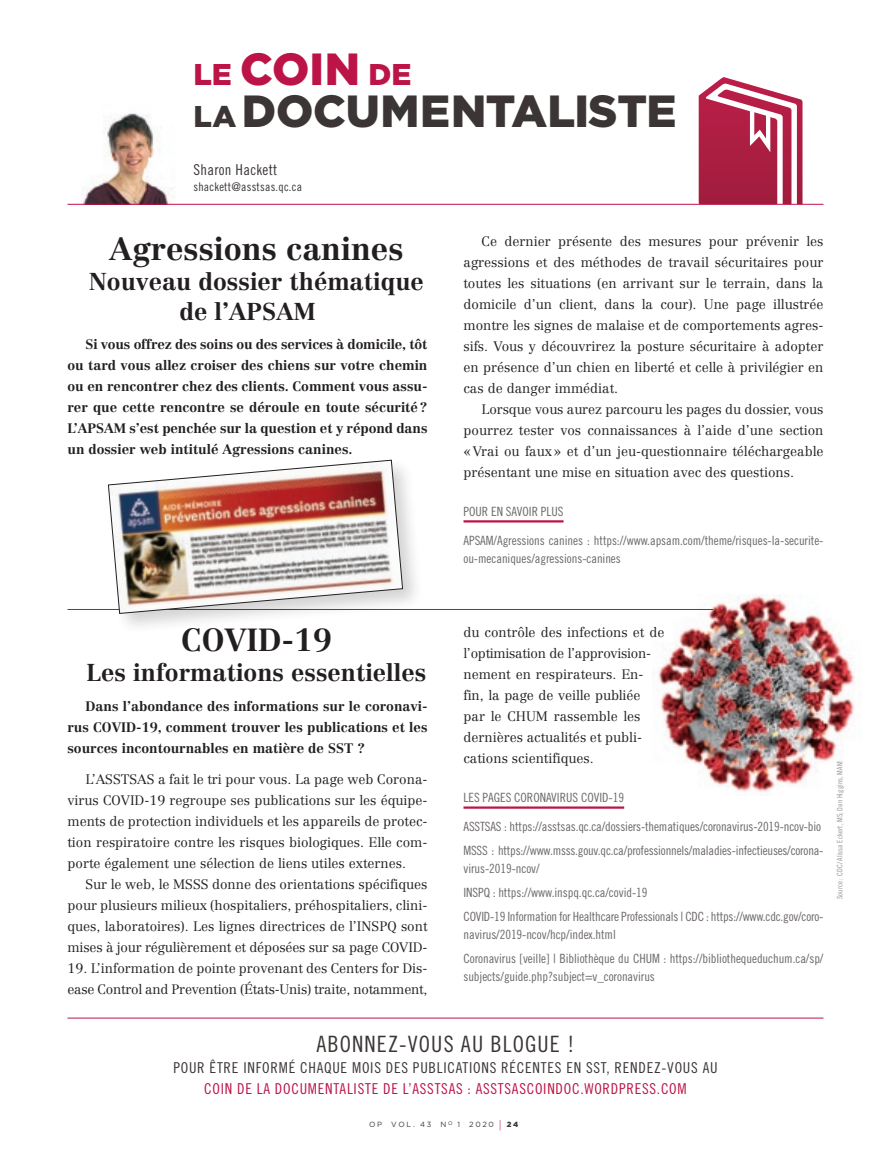
<style>
.page{position:relative;width:891px;height:1161px;background:#fff}
.page>*{position:absolute;margin:0;border:0;box-sizing:border-box;transform-origin:0 0}
.t1{font:900 45px "Gotham";letter-spacing:-.005em;color:#3b3635}
.t2{font:700 31.5px "Centennial";color:#231f20}
.t3{font:900 30px "Gotham";color:#bc1446}
.t4{font:700 24px/30px "Centennial";color:#231f20}
.t5{font:22.5px "Trade Gothic LT Pro Cn 18";letter-spacing:.05em;color:#3b3635}
.t6{font:15px "Trade Gothic LT Pro Cn 18";letter-spacing:.05em;color:#3b3635}
.t7{font:15px "Trade Gothic LT Pro Cn 18";letter-spacing:.05em;color:#bc1446}
.t8{font:15px "Trade Gothic LT Pro Cn 18";letter-spacing:.02em;color:#3b3635}
.t9{font:300 13.5px/21px "Centennial";color:#231f20;text-align:justify}
.t10{font:700 13.5px/21px "Centennial";color:#231f20;text-align:justify}
.REFERENCES-titre{font:12.75px/18px "Trade Gothic LT Pro Cn 18";letter-spacing:-.005em;color:#6c6867}
.t11{font:12px "Trade Gothic LT Pro Cn 18";letter-spacing:.02em;color:#3b3635}
.PHOTOS-credit{font:7.5px "Trade Gothic LT Pro Cn 18";letter-spacing:.015em;color:#939598}
.t12{font:7.5px "Gotham";letter-spacing:.225em;color:#3b3635}
.s1{font-size:45px}
.s2{font-size:30px}
.s3{font-size:11.25px;color:#bc1446}
.s4{font-weight:900}
</style>
<div class="page">
<img style="left:652px;top:596px;width:203px;height:196px">
<hr style="left:464px;top:806px;width:160px;height:3px;background:#bc1446">
<hr style="left:464px;top:520px;width:100px;height:3px;background:#bc1446">
<svg style="left:699px;top:77px;width:104px;height:127px"></svg>
<img style="left:81px;top:113px;width:107px;height:91px">
<hr style="left:68px;top:204px;width:756px;height:1px;background:#bc1446">
<hr style="left:68px;top:609px;width:645px;height:1px;background:#bc1446">
<hr style="left:68px;top:1018px;width:756px;height:1px;background:#bc1446">
<div style="left:105px;top:456px;width:319px;height:179px;background:#231f20;opacity:.2"></div>
<img style="left:108px;top:460px;width:295px;height:154px">
<p class="t3" style="left:194px;top:54px;width:219px">LE <span class="s1">COIN</span> DE</p>
<p class="t1" style="left:194px;top:81px;width:485px"><span class="s2">LA</span> DOCUMENTALI STE</p>
<p class="t8" style="left:194px;top:160px;width:85px">Sharon Hackett</p>
<p class="t11" style="left:194px;top:180px;width:110px">shackett@asstsas.qc.ca</p>
<p class="t2" style="left:109px;top:230px;width:296px">Agressions canines</p>
<p class="t4" style="left:179px;top:266px;width:246px;text-indent:-90px">Nouveau dossier thématique de l’APSAM</p>
<p class="t10" style="left:68px;top:333px;width:362px;text-indent:18px">Si vous offrez des soins ou des services à domicile, tôt ou tard vous allez croiser des chiens sur votre chemin ou en rencontrer chez des clients. Comment vous assu&shy;rer que cette rencontre se déroule en toute sécurité?<br>L’APSAM s’est penchée sur la question et y répond dans un dossier web intitulé Agressions canines.</p>
<p class="t9" style="left:464px;top:231px;width:362px;text-indent:18px">Ce dernier présente des mesures pour prévenir les agressions et des méthodes de travail sécuritaires pour toutes les situations (en arrivant sur le terrain, dans la domicile d’un client, dans la cour). Une page illustrée montre les signes de malaise et de comportements agres&shy;sifs. Vous y découvrirez la posture sécuritaire à adopter en présence d’un chien en liberté et celle à privilégier en cas de danger immédiat.</p>
<p class="t9" style="left:464px;top:399px;width:362px;text-indent:18px">Lorsque vous aurez parcouru les pages du dossier, vous pourrez tester vos connaissances à l’aide d’une section «Vrai ou faux» et d’un jeu-questionnaire téléchargeable présentant une mise en situation avec des questions.</p>
<p class="REFERENCES-titre" style="left:464px;top:502px;width:102px">POUR EN SAVOIR PLUS</p>
<p class="REFERENCES-titre" style="left:464px;top:531px;width:362px">APSAM/Agressions canines : https://www.apsam.com/theme/risques-la-securite&shy;ou-mecaniques/agressions-canines</p>
<p class="t2" style="left:181px;top:621px;width:152px">COVID-19</p>
<p class="t4" style="left:87px;top:657px;width:341px">Les informations essentielles</p>
<p class="t10" style="left:68px;top:695px;width:362px;text-indent:18px">Dans l’abondance des informations sur le coronavi&shy;rus COVID-19, comment trouver les publications et les sources incontournables en matière de SST ?</p>
<p class="t9" style="left:68px;top:769px;width:361px;text-indent:18px">L’ASSTSAS a fait le tri pour vous. La page web Corona&shy;virus COVID-19 regroupe ses publications sur les équipe&shy;ments de protection individuels et les appareils de protec&shy;tion respiratoire contre les risques biologiques. Elle com&shy;porte également une sélection de liens utiles externes.</p>
<p class="t9" style="left:68px;top:874px;width:362px;text-indent:18px">Sur le web, le MSSS donne des orientations spécifiques pour plusieurs milieux (hospitaliers, préhospitaliers, clini&shy;ques, laboratoires). Les lignes directrices de l’INSPQ sont mises à jour régulièrement et déposées sur sa page COVID-</p>
<p class="t9" style="left:68px;top:958px;width:362px">19. L’information de pointe provenant des Centers for Dis&shy;ease Control and Prevention (États-Unis) traite, notamment,</p>
<p class="t9" style="left:464px;top:622px;width:203px;text-align:left">du contrôle des infections et de l’optimisation de l’approvision&shy;nement en respirateurs. En&shy;fin, la page de veille publiée par le CHUM rassemble les dernières actualités et publi&shy;cations scientifiques.</p>
<p class="REFERENCES-titre" style="left:464px;top:789px;width:162px">LES PAGES CORONAVIRUS COVID-19</p>
<p class="REFERENCES-titre" style="left:464px;top:817px;width:359px">ASSTSAS : https://asstsas.qc.ca/dossiers-thematiques/coronavirus-2019-ncov-bio</p>
<p class="REFERENCES-titre" style="left:464px;top:841px;width:360px">MSSS : https://www.msss.gouv.qc.ca/professionnels/maladies-infectieuses/corona&shy;virus-2019-ncov/</p>
<p class="REFERENCES-titre" style="left:464px;top:883px;width:185px">INSPQ : https://www.inspq.qc.ca/covid-19</p>
<p class="REFERENCES-titre" style="left:464px;top:907px;width:360px">COVID-19 Information for Healthcare Professionals | CDC : https://www.cdc.gov/coro&shy;navirus/2019-ncov/hcp/index.html</p>
<p class="REFERENCES-titre" style="left:464px;top:949px;width:362px">Coronavirus [veille] | Bibliothèque du CHUM : https://bibliothequeduchum.ca/sp/ subjects/guide.php?subject=v_coronavirus</p>
<p class="PHOTOS-credit" style="left:835px;top:899px;width:139px;rotate:-90deg">Source : CDC/ Alissa Eckert, MS; Dan Higgins, MAM</p>
<p class="t5" style="left:316px;top:1031px;width:260px">ABONNEZ-VOUS AU BLOGUE !</p>
<p class="t6" style="left:173px;top:1059px;width:546px">POUR ÊTRE INFORMÉ CHAQUE MOIS DES PUBLICATIONS RÉCENTES EN SST, RENDEZ-VOUS AU</p>
<p class="t7" style="left:204px;top:1080px;width:484px">COIN DE LA DOCUMENTALISTE DE L’ASSTSAS : ASSTSASCOINDOC.WORDPRESS.COM</p>
<p class="t12" style="left:369px;top:1120px;width:151px">OP VOL. 43 N<sup>O</sup> 1 2020 <span class="s3">|</span> <span class="s4">24</span></p>
</div>
